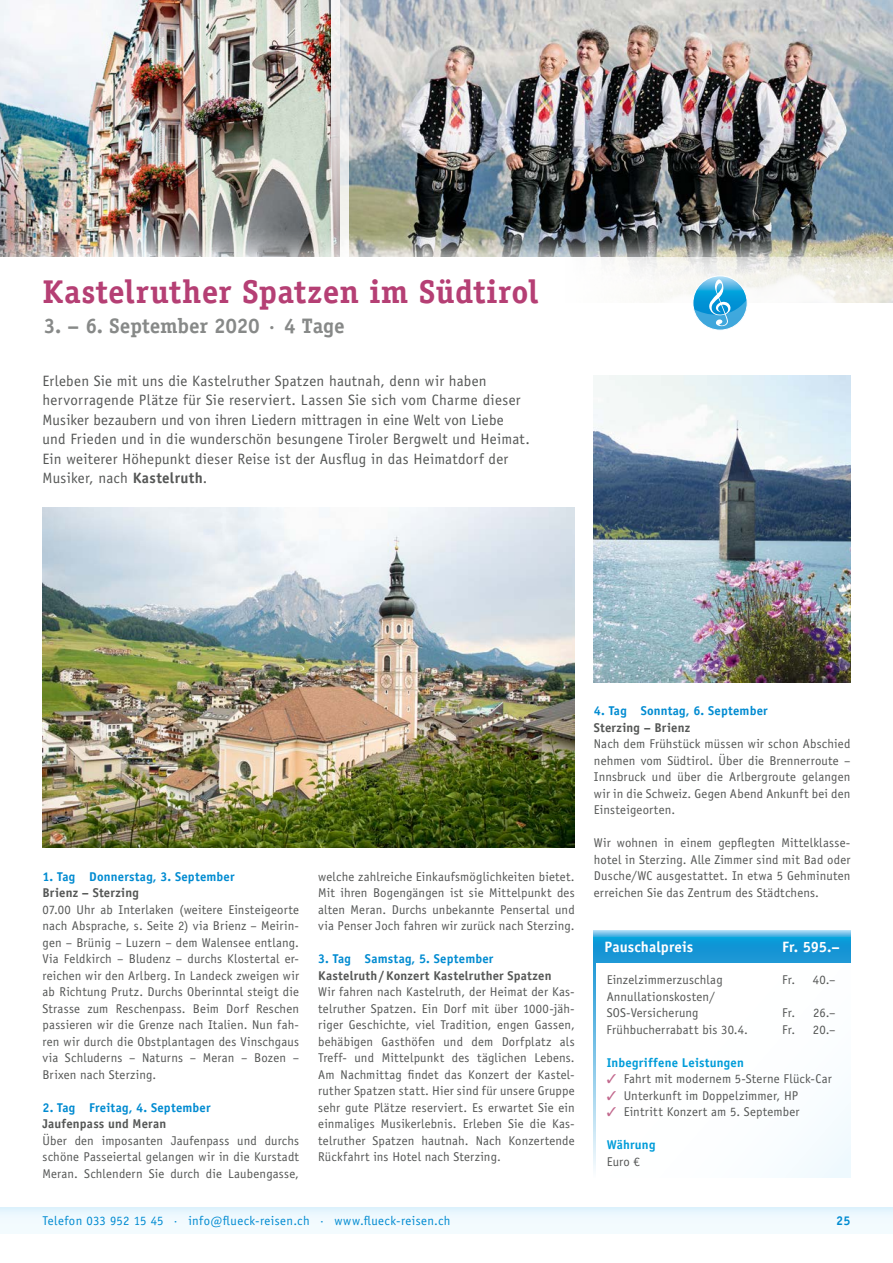
<style>
.page{position:relative;width:893px;height:1263px;background:#fff}
.page>*{position:absolute;margin:0;border:0;box-sizing:border-box;transform-origin:0 0}
.t1{font:700 33px "Officina Serif Std";letter-spacing:.01em;color:#b53f74}
.t2{font:700 21px "Officina Serif Std";letter-spacing:-.005em;color:#878988}
.t3{font:15px/19.5px "Officina Sans Std";letter-spacing:.015em;color:#555756}
.t4{font:700 15px "Officina Sans Std";letter-spacing:.005em;color:#fff}
.t5{font:12.75px/16.5px "Officina Sans Std";letter-spacing:.015em;color:#555756;text-align:justify}
.t6{font:700 12.75px "Officina Sans Std";letter-spacing:.015em;color:#008bd1}
.t7{font:700 12.75px "Officina Sans Std";letter-spacing:.015em;color:#555756}
.t8{font:12.75px "Officina Sans Std";letter-spacing:.03em;color:#008bd1}
.t9{font:700 12.75px "Officina Sans Std";letter-spacing:.015em;color:#009cd9}
.s1{font-weight:700}
.s2{color:#c2688d}
</style>
<div class="page">
<div style="left:0;top:1208px;width:893px;height:25px;background:linear-gradient(to right,#eff9fe,#eff9fe)"></div>
<svg style="left:594px;top:930px;width:256px;height:239px;background:#2da3db"></svg>
<img style="left:0;top:0;width:332px;height:225px">
<img style="left:349px;top:0;width:544px;height:225px">
<svg style="left:332px;top:0;width:8px;height:225px"></svg>
<svg style="left:340px;top:0;width:9px;height:225px;background:#e4e6e6"></svg>
<div style="left:0;top:225px;width:893px;height:159px;background:#fff;opacity:.8"></div>
<div style="left:0;top:257px;width:893px;height:95px;background:#fff"></div>
<div style="left:596px;top:963px;width:254px;height:215px;background:#feffff"></div>
<img style="left:594px;top:376px;width:256px;height:306px">
<img style="left:43px;top:508px;width:532px;height:339px">
<div style="left:692px;top:275px;width:56px;height:56px;border:1px solid #fff;border-radius:50%"></div>
<svg style="left:694px;top:279px;width:53px;height:51px"></svg>
<h1 class="t1" style="left:43px;top:271px;width:497px">Kastelruther Spatzen im Südtirol</h1>
<h2 class="t2" style="left:44px;top:313px;width:302px">3. – 6. September 2020 · 4 Tage</h2>
<p class="t3" style="left:43px;top:371px;width:489px">Erleben Sie mit uns die Kastelruther Spatzen hautnah, denn wir haben hervorragende Plätze für Sie reserviert. Lassen Sie sich vom Charme dieser Musiker bezaubern und von ihren Liedern mittragen in eine Welt von Liebe und Frieden und in die wunderschön besungene Tiroler Bergwelt und Heimat.<br>Ein weiterer Höhepunkt dieser Reise ist der Ausflug in das Heimatdorf der Musiker, nach <span class="s1">Kastelruth</span>.</p>
<p class="t6" style="left:43px;top:868px;width:194px">1. Tag Donnerstag, 3. September</p>
<p class="t7" style="left:43px;top:885px;width:98px">Brienz – Sterzing</p>
<p class="t5" style="left:43px;top:901px;width:258px">07.00 Uhr ab Interlaken (weitere Einsteigeorte nach Absprache, s. Seite 2) via Brienz – Meirin&shy;gen – Brünig – Luzern – dem Walensee entlang.<br>Via Feldkirch – Bludenz – durchs Klostertal er&shy;reichen wir den Arlberg. In Landeck zweigen wir ab Richtung Prutz. Durchs Oberinntal steigt die Strasse zum Reschenpass. Beim Dorf Reschen passieren wir die Grenze nach Italien. Nun fah&shy;ren wir durch die Obstplantagen des Vinschgaus via Schluderns – Naturns – Meran – Bozen – Brixen nach Sterzing.</p>
<p class="t6" style="left:43px;top:1099px;width:170px">2. Tag Freitag, 4. September</p>
<p class="t7" style="left:43px;top:1116px;width:125px">Jaufenpass und Meran</p>
<p class="t5" style="left:43px;top:1132px;width:258px">Über den imposanten Jaufenpass und durchs schöne Passeiertal gelangen wir in die Kurstadt Meran. Schlendern Sie durch die Laubengasse,</p>
<p class="t5" style="left:318px;top:868px;width:258px">welche zahlreiche Einkaufsmöglichkeiten bietet.<br>Mit ihren Bogengängen ist sie Mittelpunkt des alten Meran. Durchs unbekannte Pensertal und via Penser Joch fahren wir zurück nach Sterzing.</p>
<p class="t6" style="left:318px;top:951px;width:177px">3. Tag Samstag, 5. September</p>
<p class="t7" style="left:318px;top:967px;width:235px">Kastelruth/Konzert Kastelruther Spatzen</p>
<p class="t5" style="left:318px;top:983px;width:258px">Wir fahren nach Kastelruth, der Heimat der Kas&shy;telruther Spatzen. Ein Dorf mit über 1000-jäh&shy;riger Geschichte, viel Tradition, engen Gassen, behäbigen Gasthöfen und dem Dorfplatz als Treff- und Mittelpunkt des täglichen Lebens.<br>Am Nachmittag findet das Konzert der Kastel&shy;ruther Spatzen statt. Hier sind für unsere Gruppe sehr gute Plätze reserviert. Es erwartet Sie ein einmaliges Musikerlebnis. Erleben Sie die Kas&shy;telruther Spatzen hautnah. Nach Konzertende Rückfahrt ins Hotel nach Sterzing.</p>
<p class="t6" style="left:594px;top:703px;width:175px">4. Tag Sonntag, 6. September</p>
<p class="t7" style="left:594px;top:720px;width:98px">Sterzing – Brienz</p>
<p class="t5" style="left:594px;top:736px;width:258px">Nach dem Frühstück müssen wir schon Abschied nehmen vom Südtirol. Über die Brennerroute – Innsbruck und über die Arlbergroute gelangen wir in die Schweiz. Gegen Abend Ankunft bei den Einsteigeorten.</p>
<p class="t5" style="left:594px;top:835px;width:258px">Wir wohnen in einem gepflegten Mittelklasse&shy;hotel in Sterzing. Alle Zimmer sind mit Bad oder Dusche/WC ausgestattet. In etwa 5 Gehminuten erreichen Sie das Zentrum des Städtchens.</p>
<p class="t4" style="left:604px;top:937px;width:90px">Pauschalpreis</p>
<p class="t4" style="left:782px;top:937px;width:59px">Fr. 595.–</p>
<p class="t5" style="left:607px;top:972px;width:118px">Einzelzimmerzuschlag</p>
<p class="t5" style="left:782px;top:972px;width:55px">Fr. 40.–</p>
<p class="t5" style="left:607px;top:988px;width:110px">Annullationskosten/<br>SOS-Versicherung</p>
<p class="t5" style="left:782px;top:1005px;width:55px">Fr. 26.–</p>
<p class="t5" style="left:607px;top:1021px;width:143px">Frühbucherrabatt bis 30.4.</p>
<p class="t5" style="left:782px;top:1021px;width:55px">Fr. 20.–</p>
<p class="t9" style="left:607px;top:1054px;width:139px">Inbegriffene Leistungen</p>
<p class="t5" style="left:607px;top:1071px;width:227px"><span class="s2">✓</span> Fahrt mit modernem 5-Sterne Flück-Car</p>
<p class="t5" style="left:607px;top:1087px;width:193px"><span class="s2">✓</span> Unterkunft im Doppelzimmer, HP</p>
<p class="t5" style="left:607px;top:1104px;width:194px"><span class="s2">✓</span> Eintritt Konzert am 5. September</p>
<p class="t9" style="left:607px;top:1137px;width:50px">Währung</p>
<p class="t5" style="left:607px;top:1153px;width:35px">Euro €</p>
<p class="t8" style="left:43px;top:1213px;width:410px">Telefon 033 952 15 45 · info@flueck-reisen.ch · www.flueck-reisen.ch</p>
<p class="t6" style="left:836px;top:1213px;width:16px">25</p>
</div>
